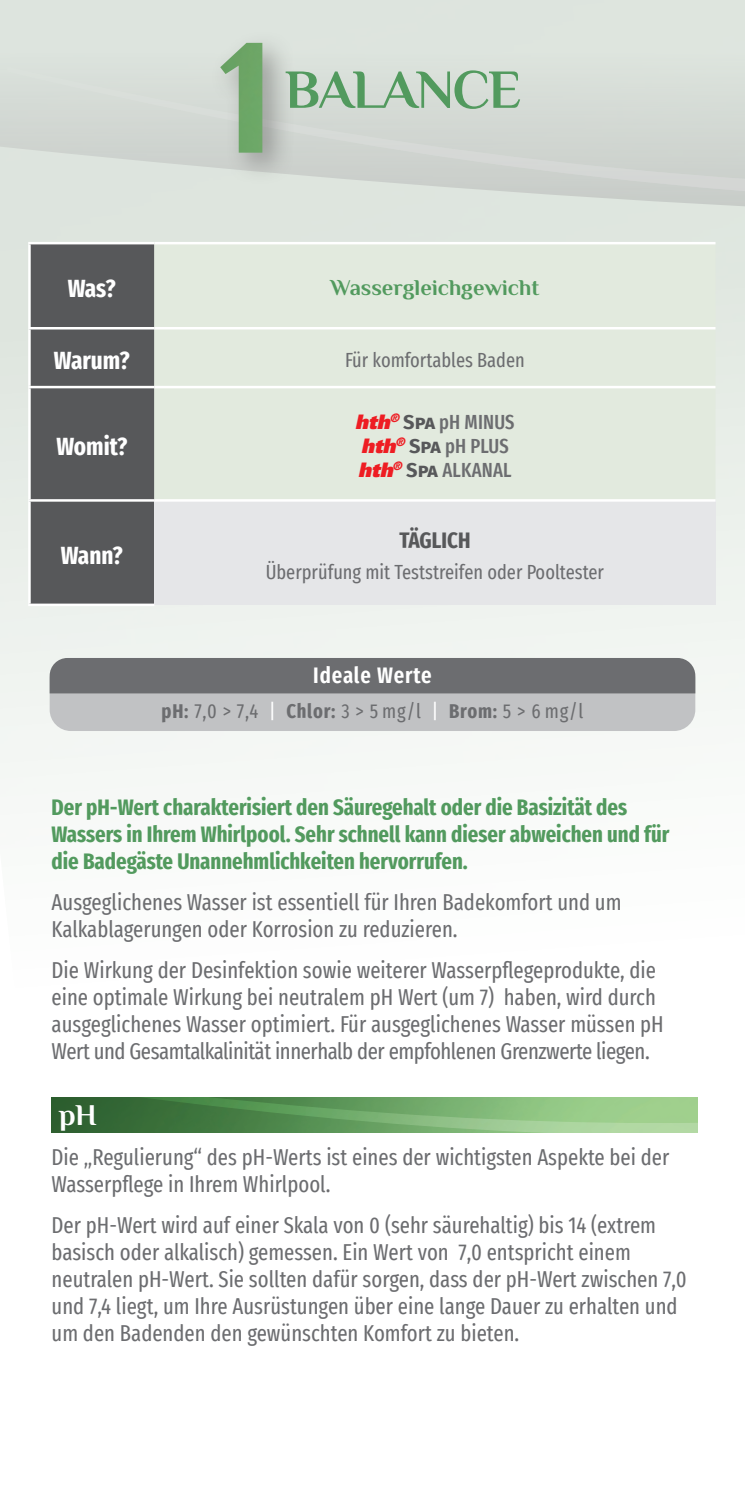
<style>
.page{position:relative;width:745px;height:1489px;background:#fff}
.page>*{position:absolute;margin:0;border:0;box-sizing:border-box;transform-origin:0 0}
.t1{font:700 55px "Philosopher POL";letter-spacing:-.03em;color:#529a5e}
.t2{font:700 30px "Philosopher POL";color:#fff}
.t3{font:700 extra-condensed 25px "Fira Sans";color:#fff}
.t4{font:extra-condensed 22.5px/27px "Fira Sans";color:#6c6d70}
.t5{font:700 extra-condensed 22.5px/27px "Fira Sans";color:#529a5e}
.t6{font:700 22.5px "Philosopher POL";color:#529a5e}
.t7{font:600 extra-condensed 22.5px "Fira Sans";letter-spacing:.035em;color:#fff}
.t8{font:700 extra-condensed 22.5px "Fira Sans";color:#57585a}
.t9{font:extra-condensed 20px "Fira Sans";color:#6c6d70}
.t10{font:500 extra-condensed 20px "Fira Sans";letter-spacing:.01em;color:#6c6d70}
.s1{font-family:"Univers LT Std X Black Obl";font-weight:400;font-stretch:normal;color:#ee1d23}
.s2{font-weight:700;font-stretch:normal;color:#57585a}
.s3{font-weight:700}
.s4{font-weight:600}
.s5{color:#fff}
</style>
<div class="page">
<img style="left:0;top:236px;width:744px;height:897px">
<svg style="left:0;top:0;width:744px;height:236px;background:#d8ded9"></svg>
<svg style="left:52px;top:1097px;width:644px;height:35px;background:#6ba065"></svg>
<div style="left:209px;top:30px;width:87px;height:156px;background:#231f20;opacity:.35"></div>
<img style="left:220px;top:43px;width:42px;height:110px">
<div style="left:50px;top:658px;width:644px;height:73px;background:#c1c2c4;border-radius:21px"></div>
<div style="left:50px;top:658px;width:644px;height:35px;background:#6c6d70"></div>
<div style="left:31px;top:244px;width:123px;height:359px;background:#57585a"></div>
<div style="left:154px;top:244px;width:561px;height:255px;background:#e2eade"></div>
<div style="left:154px;top:500px;width:561px;height:105px;background:#e5e6e8"></div>
<hr style="left:28px;top:242px;width:126px;height:2px;background:#fff">
<hr style="left:28px;top:244px;width:3px;height:83px;background:#fff">
<hr style="left:154px;top:242px;width:561px;height:2px;background:#fff">
<hr style="left:28px;top:327px;width:126px;height:2px;background:#fff">
<hr style="left:28px;top:329px;width:3px;height:57px;background:#fff">
<hr style="left:154px;top:327px;width:561px;height:2px;background:#fff">
<hr style="left:28px;top:386px;width:126px;height:2px;background:#fff">
<hr style="left:28px;top:388px;width:3px;height:111px;background:#fff">
<hr style="left:154px;top:386px;width:561px;height:2px;background:#fff">
<hr style="left:28px;top:499px;width:126px;height:2px;background:#fff">
<hr style="left:28px;top:501px;width:3px;height:102px;background:#fff">
<hr style="left:154px;top:499px;width:561px;height:2px;background:#fff">
<hr style="left:28px;top:603px;width:126px;height:3px;background:#fff">
<h1 class="t1" style="left:284px;top:60px;width:238px">BALANCE</h1>
<p class="t3" style="left:68px;top:268px;width:50px">Was?</p>
<p class="t6" style="left:330px;top:276px;width:210px">Wassergleichgewicht</p>
<p class="t3" style="left:54px;top:340px;width:77px">Warum?</p>
<p class="t9" style="left:345px;top:345px;width:181px">Für komfortables Baden</p>
<p class="t3" style="left:56px;top:426px;width:73px">Womit?</p>
<p class="t3" style="left:61px;top:535px;width:64px">Wann?</p>
<p class="t10" style="left:355px;top:406px;width:161px"><span class="s1">hth</span><sup>®</sup> <span class="s2">Spa</span> pH MINUS</p>
<p class="t10" style="left:361px;top:430px;width:149px"><span class="s1">hth</span><sup>®</sup> <span class="s2">Spa</span> pH PLUS</p>
<p class="t10" style="left:358px;top:454px;width:155px"><span class="s1">hth</span><sup>®</sup> <span class="s2">Spa</span> ALKANAL</p>
<p class="t8" style="left:399px;top:521px;width:72px">TÄGLICH</p>
<p class="t9" style="left:265px;top:556px;width:339px">Überprüfung mit Teststreifen oder Pooltester</p>
<p class="t7" style="left:313px;top:656px;width:120px">Ideale Werte</p>
<p class="t9" style="left:161px;top:695px;width:423px"><span class="s3">pH</span><span class="s4">:</span> 7,0 &gt; 7,4 <span class="s5">|</span> <span class="s3">Chlor</span><span class="s4">:</span> 3 &gt; 5 mg/l <span class="s5">|</span> <span class="s3">Brom</span><span class="s4">:</span> 5 &gt; 6 mg/l</p>
<p class="t5" style="left:52px;top:791px;width:619px">Der pH-Wert charakterisiert den Säuregehalt oder die Basizität des<br>Wassers in Ihrem Whirlpool. Sehr schnell kann dieser abweichen und für die Badegäste Unannehmlichkeiten hervorrufen.</p>
<p class="t4" style="left:52px;top:887px;width:571px">Ausgeglichenes Wasser ist essentiell für Ihren Badekomfort und um<br>Kalkablagerungen oder Korrosion zu reduzieren.</p>
<p class="t4" style="left:52px;top:956px;width:613px">Die Wirkung der Desinfektion sowie weiterer Wasserpflegeprodukte, die eine optimale Wirkung bei neutralem pH Wert (um 7) haben, wird durch ausgeglichenes Wasser optimiert. Für ausgeglichenes Wasser müssen pH Wert und Gesamtalkalinität innerhalb der empfohlenen Grenzwerte liegen.</p>
<p class="t2" style="left:59px;top:1098px;width:40px">pH</p>
<p class="t4" style="left:52px;top:1142px;width:619px">Die „Regulierung“ des pH-Werts ist eines der wichtigsten Aspekte bei der<br>Wasserpflege in Ihrem Whirlpool.</p>
<p class="t4" style="left:52px;top:1210px;width:636px">Der pH-Wert wird auf einer Skala von 0 (sehr säurehaltig) bis 14 (extrem basisch oder alkalisch) gemessen. Ein Wert von 7,0 entspricht einem neutralen pH-Wert. Sie sollten dafür sorgen, dass der pH-Wert zwischen 7,0 und 7,4 liegt, um Ihre Ausrüstungen über eine lange Dauer zu erhalten und um den Badenden den gewünschten Komfort zu bieten.</p>
</div>
